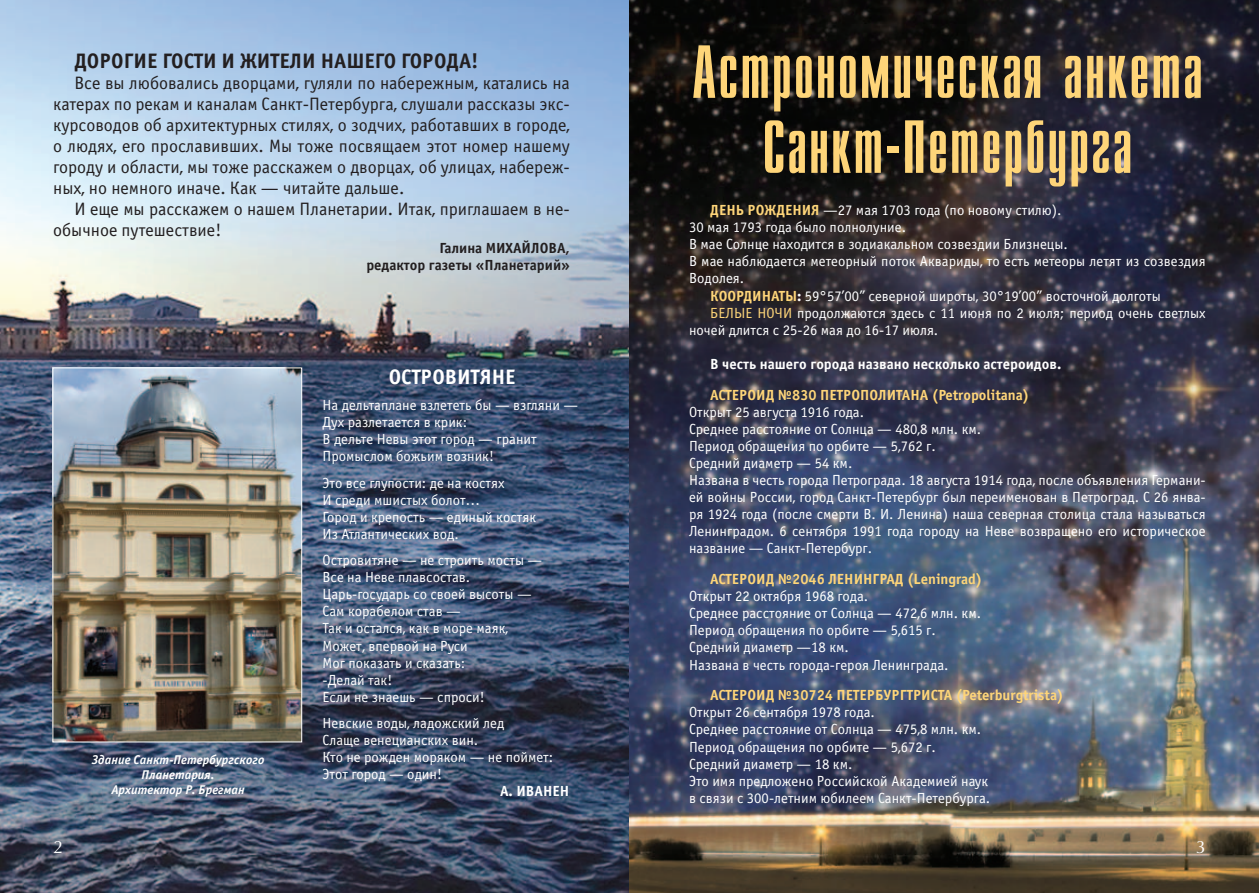
<style>
.page{position:relative;width:1259px;height:893px;background:#fff}
.page>*{position:absolute;margin:0;border:0;box-sizing:border-box;transform-origin:0 0}
.t1{font:75px/75px "Compact C";letter-spacing:.015em;color:#fed579;text-align:center}
.t2{font:700 21px "Officina Sans C";color:#231f20}
.t3{font:700 21px "Officina Sans C";color:#fff}
.t4{font:18px/21px "Officina Sans C";color:#231f20;text-align:justify}
.t5{font:18px "Optima";color:#fff}
.t6{font:14.7px/17.1px "Officina Sans C";color:#fff}
.t7{font:700 14.7px "Officina Sans C";color:#fed579}
.t8{font:700 14.7px "Officina Sans C";color:#fff}
.t9{font:700 14.7px/17.1px "Officina Sans C";color:#231f20;text-align:right}
.t10{font:italic 700 12.75px/15px "Officina Sans C";color:#fff;text-align:center}
.s1{font-weight:700;color:#fed579}
.s2{font-weight:700}
.s3{color:#fed579}
</style>
<div class="page">
<img style="left:0;top:0;width:1259px;height:893px">
<img style="left:54px;top:370px;width:246px;height:370px">
<div style="left:52px;top:368px;width:250px;height:374px;border:1px solid #fff"></div>
<h2 class="t2" style="left:74px;top:53px;width:406px">ДОРОГИЕ ГОСТИ И ЖИТЕЛИ НАШЕГО ГОРОДА!</h2>
<p class="t4" style="left:53px;top:74px;width:518px;text-indent:21px">Все вы любовались дворцами, гуляли по набережным, катались на катерах по рекам и каналам Санкт-Петербурга, слушали рассказы экс&shy;курсоводов об архитектурных стилях, о зодчих, работавших в городе, о людях, его прославивших. Мы тоже посвящаем этот номер нашему городу и области, мы тоже расскажем о дворцах, об улицах, набереж&shy;ных, но немного иначе. Как — читайте дальше.</p>
<p class="t4" style="left:53px;top:200px;width:518px;text-indent:21px">И еще мы расскажем о нашем Планетарии. Итак, приглашаем в не&shy;обычное путешествие!</p>
<p class="t9" style="left:366px;top:241px;width:205px">Галина МИХАЙЛОВА,<br>редактор газеты «Планетарий»</p>
<p class="t10" style="left:92px;top:753px;width:174px">Здание Санкт-Петербургского<br>Планетария.<br>Архитектор Р. Брегман</p>
<h2 class="t3" style="left:389px;top:369px;width:128px">ОСТРОВИТЯНЕ</h2>
<p class="t6" style="left:322px;top:398px;width:257px">На дельтаплане взлететь бы — взгляни —<br>Дух разлетается в крик:<br>В дельте Невы этот город — гранит<br>Промыслом божьим возник!</p>
<p class="t6" style="left:322px;top:475px;width:215px">Это все глупости: де на костях<br>И среди мшистых болот…<br>Город и крепость — единый костяк<br>Из Атлантических вод.</p>
<p class="t6" style="left:322px;top:553px;width:221px">Островитяне — не строить мосты —<br>Все на Неве плавсостав.<br>Царь-государь со своей высоты —<br>Сам корабелом став —<br>Так и остался, как в море маяк,<br>Может, впервой на Руси<br>Мог показать и сказать:<br>-Делай так!<br>Если не знаешь — спроси!</p>
<p class="t6" style="left:322px;top:716px;width:232px">Невские воды, ладожский лед<br>Слаще венецианских вин.<br>Кто не рожден моряком — не поймет:<br>Этот город — один!</p>
<p class="t8" style="left:500px;top:786px;width:71px">А. ИВАНЕН</p>
<h1 class="t1" style="left:691px;top:41px;width:513px">Астрономическая анкета<br>Санкт-Петербурга</h1>
<p class="t6" style="left:710px;top:203px;width:353px"><span class="s1">ДЕНЬ РОЖДЕНИЯ</span> —27 мая 1703 года (по новому стилю).</p>
<p class="t6" style="left:689px;top:220px;width:218px">30 мая 1793 года было полнолуние.</p>
<p class="t6" style="left:689px;top:237px;width:380px">В мае Солнце находится в зодиакальном созвездии Близнецы.</p>
<p class="t6" style="left:689px;top:254px;width:518px">В мае наблюдается метеорный поток Аквариды, то есть метеоры летят из созвездия</p>
<p class="t6" style="left:689px;top:271px;width:57px">Водолея.</p>
<p class="t6" style="left:710px;top:288px;width:452px"><span class="s1">КООРДИНАТЫ</span><span class="s2">:</span> 59°57’00” северной широты, 30°19’00” восточной долготы</p>
<p class="t6" style="left:710px;top:305px;width:497px"><span class="s3">БЕЛЫЕ НОЧИ</span> продолжаются здесь с 11 июня по 2 июля; период очень светлых</p>
<p class="t6" style="left:689px;top:322px;width:251px">ночей длится с 25-26 мая до 16-17 июля.</p>
<p class="t8" style="left:710px;top:358px;width:353px">В честь нашего города названо несколько астероидов.</p>
<p class="t7" style="left:710px;top:389px;width:321px">АСТЕРОИД №830 ПЕТРОПОЛИТАНА (Petropolitana)</p>
<p class="t6" style="left:689px;top:404px;width:518px">Открыт 25 августа 1916 года.<br>Среднее расстояние от Солнца — 480,8 млн. км.<br>Период обращения по орбите — 5,762 г.<br>Средний диаметр — 54 км.<br>Названа в честь города Петрограда. 18 августа 1914 года, после объявления Германи&shy;ей войны России, город Санкт-Петербург был переименован в Петроград. С 26 янва&shy;ря 1924 года (после смерти В. И. Ленина) наша северная столица стала называться Ленинградом. 6 сентября 1991 года городу на Неве возвращено его историческое название — Санкт-Петербург.</p>
<p class="t7" style="left:710px;top:573px;width:274px">АСТЕРОИД №2046 ЛЕНИНГРАД (Leningrad)</p>
<p class="t6" style="left:689px;top:589px;width:294px">Открыт 22 октября 1968 года.<br>Среднее расстояние от Солнца — 472,6 млн. км.<br>Период обращения по орбите — 5,615 г.<br>Средний диаметр —18 км.<br>Названа в честь города-героя Ленинграда.</p>
<p class="t7" style="left:710px;top:690px;width:355px">АСТЕРОИД №30724 ПЕТЕРБУРГТРИСТА (Peterburgtrista)</p>
<p class="t6" style="left:689px;top:705px;width:303px">Открыт 26 сентября 1978 года.<br>Среднее расстояние от Солнца — 475,8 млн. км.<br>Период обращения по орбите — 5,672 г.<br>Средний диаметр — 18 км.<br>Это имя предложено Российской Академией наук в связи с 300-летним юбилеем Санкт-Петербурга.</p>
<p class="t5" style="left:53px;top:839px;width:12px">2</p>
<p class="t5" style="left:1195px;top:839px;width:12px">3</p>
</div>
